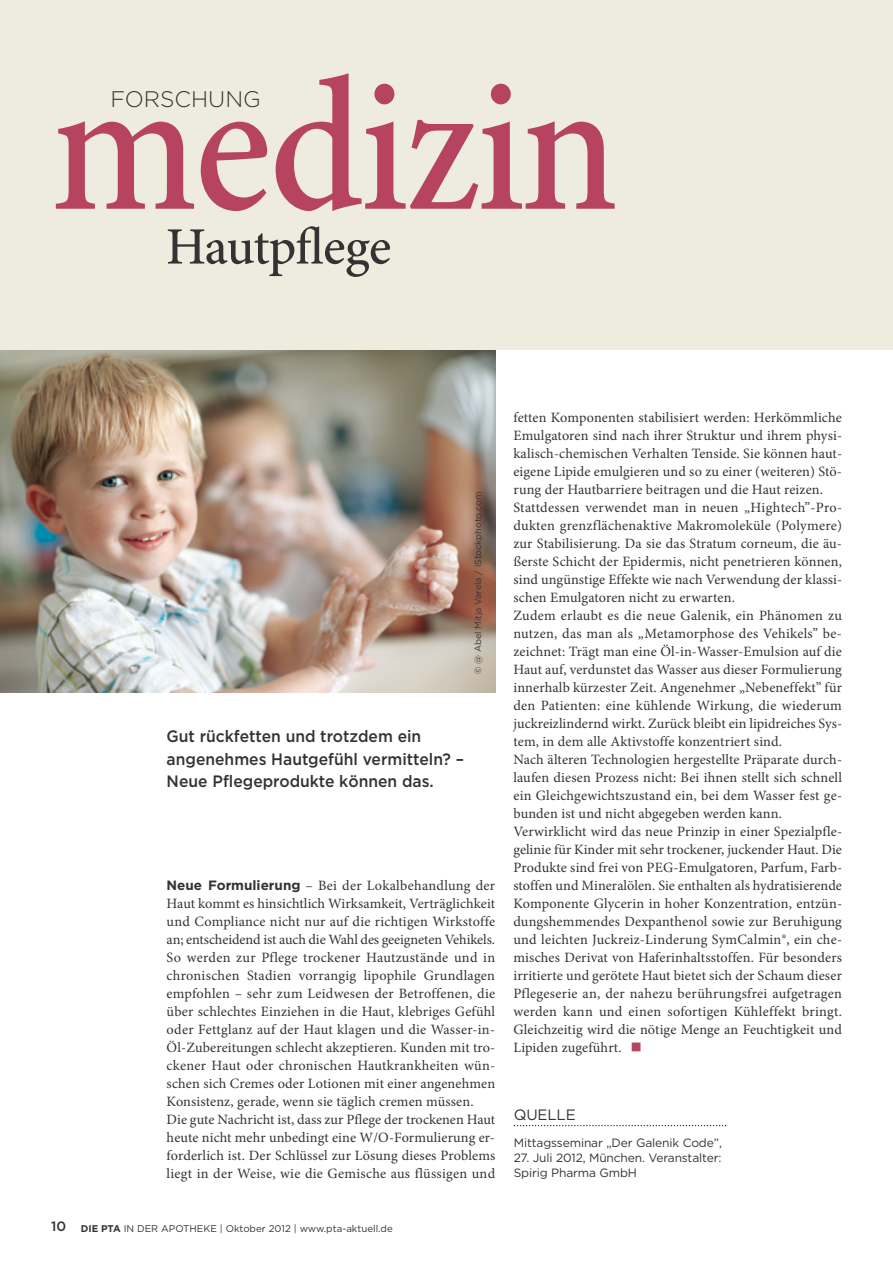
<style>
.page{position:relative;width:893px;height:1263px;background:#fff}
.page>*{position:absolute;margin:0;border:0;box-sizing:border-box;transform-origin:0 0}
.t1{font:500 condensed 193.5px "Minion Pro";letter-spacing:-.02em;color:#b64461}
.t2{font:500 52.5px "Minion Pro";letter-spacing:-.02em;color:#343334}
.t3{font:300 22.5px "Gotham";color:#343334}
.t4{font:500 16.5px/22.5px "Gotham";color:#343334;scale:.95 1}
.t5{font:15px "Gotham";letter-spacing:-.01em;color:#343334}
.t6{font:14.25px/18px "Minion Pro";letter-spacing:.01em;color:#343334}
.t7{font:12px/15px "Gotham";letter-spacing:-.01em;color:#343334}
.t8{font:9.75px "Gotham";color:#343334}
.t9{font:9px "Gotham";color:#343334}
.s1{font-family:"Gotham";font-weight:700;font-size:13.5px}
.s2{font-weight:500;font-size:13.5px}
.s3{font-weight:700}
</style>
<div class="page">
<div style="left:0;top:0;width:893px;height:350px;background:#eeecde"></div>
<img style="left:0;top:350px;width:495px;height:342px">
<svg style="left:514px;top:1125px;width:212px;height:1px"></svg>
<h1 class="t1" style="left:51px;top:29px;width:569px">medizin</h1>
<h2 class="t2" style="left:166px;top:215px;width:227px">Hautpflege</h2>
<h3 class="t3" style="left:111px;top:91px;width:152px">FORSCHUNG</h3>
<p class="t9" style="left:474px;top:674px;width:184px;rotate:-90deg">© @ Abel Mitja Varela / iStockphoto.com</p>
<p class="t4" style="left:167px;top:726px;width:315px">Gut rückfetten und trotzdem ein angenehmes Hautgefühl vermitteln? –<br>Neue Pflegeprodukte können das.</p>
<p class="t6" style="left:167px;top:878px;width:330px"><span class="s1">Neue Formulierung</span> – Bei der Lokalbehandlung der Haut kommt es hinsichtlich Wirksamkeit, Verträglichkeit und Compliance nicht nur auf die richtigen Wirkstoffe an; entscheidend ist auch die Wahl des geeigneten Vehikels.<br>So werden zur Pflege trockener Hautzustände und in chronischen Stadien vorrangig lipophile Grundlagen empfohlen – sehr zum Leidwesen der Betroffenen, die über schlechtes Einziehen in die Haut, klebriges Gefühl oder Fettglanz auf der Haut klagen und die Wasser-in-Öl-Zubereitungen schlecht akzeptieren. Kunden mit tro&shy;ckener Haut oder chronischen Hautkrankheiten wün&shy;schen sich Cremes oder Lotionen mit einer angenehmen Konsistenz, gerade, wenn sie täglich cremen müssen.<br>Die gute Nachricht ist, dass zur Pflege der trockenen Haut heute nicht mehr unbedingt eine W/O-Formulierung er&shy;forderlich ist. Der Schlüssel zur Lösung dieses Problems liegt in der Weise, wie die Gemische aus flüssigen und</p>
<p class="t8" style="left:51px;top:1225px;width:343px"><span class="s2">10</span> <span class="s3">DIE PTA</span> IN DER APOTHEKE | Oktober 2012 | www.pta-aktuell.de</p>
<p class="t6" style="left:513px;top:410px;width:330px">fetten Komponenten stabilisiert werden: Herkömmliche Emulgatoren sind nach ihrer Struktur und ihrem physi&shy;kalisch-chemischen Verhalten Tenside. Sie können haut&shy;eigene Lipide emulgieren und so zu einer (weiteren) Stö&shy;rung der Hautbarriere beitragen und die Haut reizen.<br>Stattdessen verwendet man in neuen „Hightech”-Pro&shy;dukten grenzflächenaktive Makromoleküle (Polymere) zur Stabilisierung. Da sie das Stratum corneum, die äu&shy;ßerste Schicht der Epidermis, nicht penetrieren können, sind ungünstige Effekte wie nach Verwendung der klassi&shy;schen Emulgatoren nicht zu erwarten.<br>Zudem erlaubt es die neue Galenik, ein Phänomen zu nutzen, das man als „Metamorphose des Vehikels” be&shy;zeichnet: Trägt man eine Öl-in-Wasser-Emulsion auf die Haut auf, verdunstet das Wasser aus dieser Formulierung innerhalb kürzester Zeit. Angenehmer „Nebeneffekt” für den Patienten: eine kühlende Wirkung, die wiederum juckreizlindernd wirkt. Zurück bleibt ein lipidreiches Sys&shy;tem, in dem alle Aktivstoffe konzentriert sind.<br>Nach älteren Technologien hergestellte Präparate durch&shy;laufen diesen Prozess nicht: Bei ihnen stellt sich schnell ein Gleichgewichtszustand ein, bei dem Wasser fest ge&shy;bunden ist und nicht abgegeben werden kann.<br>Verwirklicht wird das neue Prinzip in einer Spezialpfle&shy;gelinie für Kinder mit sehr trockener, juckender Haut. Die Produkte sind frei von PEG-Emulgatoren, Parfum, Farb&shy;stoffen und Mineralölen. Sie enthalten als hydratisierende Komponente Glycerin in hoher Konzentration, entzün&shy;dungshemmendes Dexpanthenol sowie zur Beruhigung und leichten Juckreiz-Linderung SymCalmin®, ein che&shy;misches Derivat von Haferinhaltsstoffen. Für besonders irritierte und gerötete Haut bietet sich der Schaum dieser Pflegeserie an, der nahezu berührungsfrei aufgetragen werden kann und einen sofortigen Kühleffekt bringt.<br>Gleichzeitig wird die nötige Menge an Feuchtigkeit und Lipiden zugeführt.</p>
<p class="t5" style="left:514px;top:1109px;width:64px">QUELLE</p>
<p class="t7" style="left:514px;top:1136px;width:210px">Mittagsseminar „Der Galenik Code”,</p>
<p class="t7" style="left:514px;top:1151px;width:209px">27. Juli 2012, München. Veranstalter:<br>Spirig Pharma GmbH</p>
</div>
